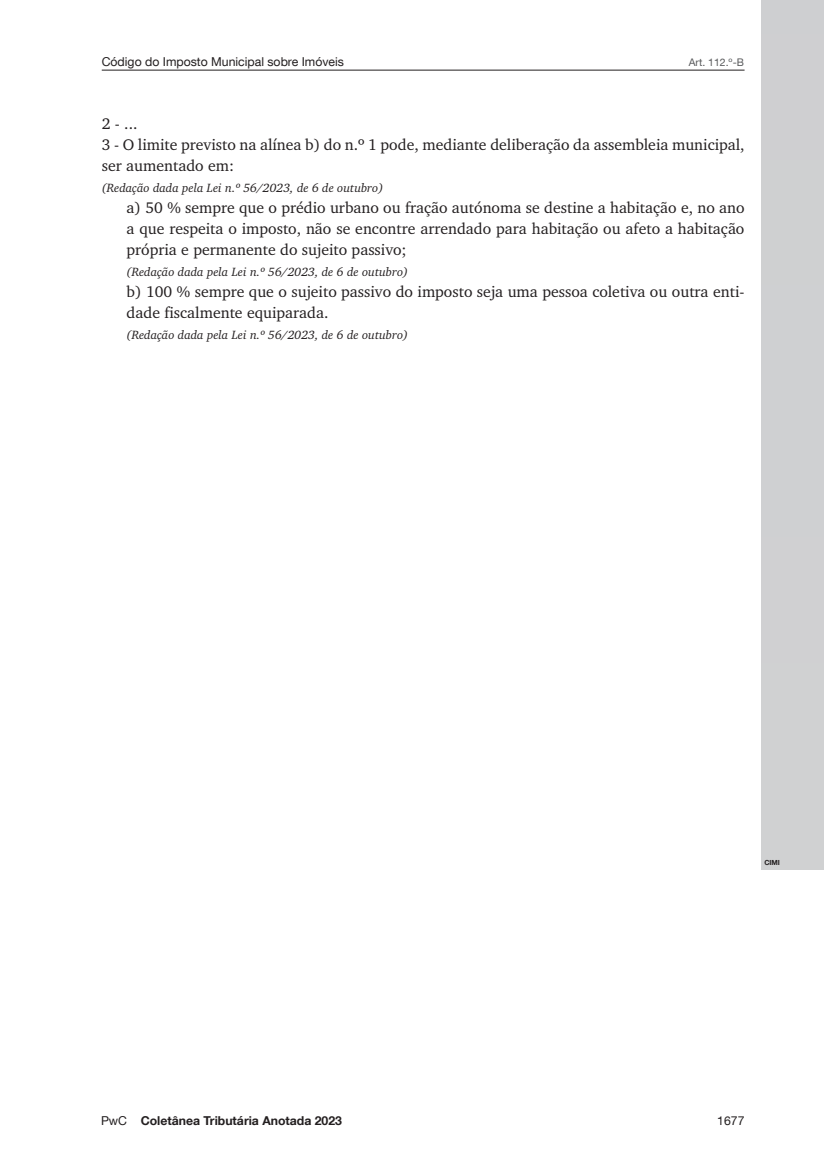
<style>
.page{position:relative;width:824px;height:1171px;background:#fff}
.page>*{position:absolute;margin:0;border:0;box-sizing:border-box;transform-origin:0 0}
.t1{font:15.75px/21px "Charter IT Cby BT";color:#231f20}
.t2{font:italic 12.25px "Charter IT Cby BT";color:#231f20}
.t3{font:12.25px "Helvetica Neue LT Com";color:#231f20}
.t4{font:700 12.25px "Helvetica Neue LT Com";color:#231f20}
.t5{font:10.5px "Helvetica Neue LT Com";color:#57585a}
.t6{font:700 7px "Helvetica Neue LT Com";color:#231f20}
.s1{font-weight:400}
</style>
<div class="page">
<hr style="left:102px;top:70px;width:642px;height:1px;background:#231f20">
<div style="left:761px;top:0;width:62px;height:869px;background:#cfd0d2"></div>
<p class="t3" style="left:102px;top:54px;width:244px">Código do Imposto Municipal sobre Imóveis</p>
<p class="t5" style="left:688px;top:55px;width:57px">Art. 112.º-B</p>
<p class="t1" style="left:102px;top:113px;width:644px">2 - ...<br>3 - O limite previsto na alínea b) do n.º 1 pode, mediante deliberação da assembleia municipal, ser aumentado em:</p>
<p class="t2" style="left:102px;top:180px;width:283px">(Redação dada pela Lei n.º 56/2023, de 6 de outubro)</p>
<p class="t1" style="left:126px;top:197px;width:619px;text-align:justify">a) 50 % sempre que o prédio urbano ou fração autónoma se destine a habitação e, no ano a que respeita o imposto, não se encontre arrendado para habitação ou afeto a habitação própria e permanente do sujeito passivo;</p>
<p class="t2" style="left:126px;top:264px;width:283px">(Redação dada pela Lei n.º 56/2023, de 6 de outubro)</p>
<p class="t1" style="left:126px;top:281px;width:619px">b) 100 % sempre que o sujeito passivo do imposto seja uma pessoa coletiva ou outra enti&shy;dade fiscalmente equiparada.</p>
<p class="t2" style="left:126px;top:327px;width:283px">(Redação dada pela Lei n.º 56/2023, de 6 de outubro)</p>
<p class="t6" style="left:764px;top:858px;width:17px">CIMI</p>
<p class="t4" style="left:101px;top:1113px;width:242px"><span class="s1">PwC</span> Coletânea Tributária Anotada 2023</p>
<p class="t3" style="left:717px;top:1113px;width:29px">1677</p>
</div>
